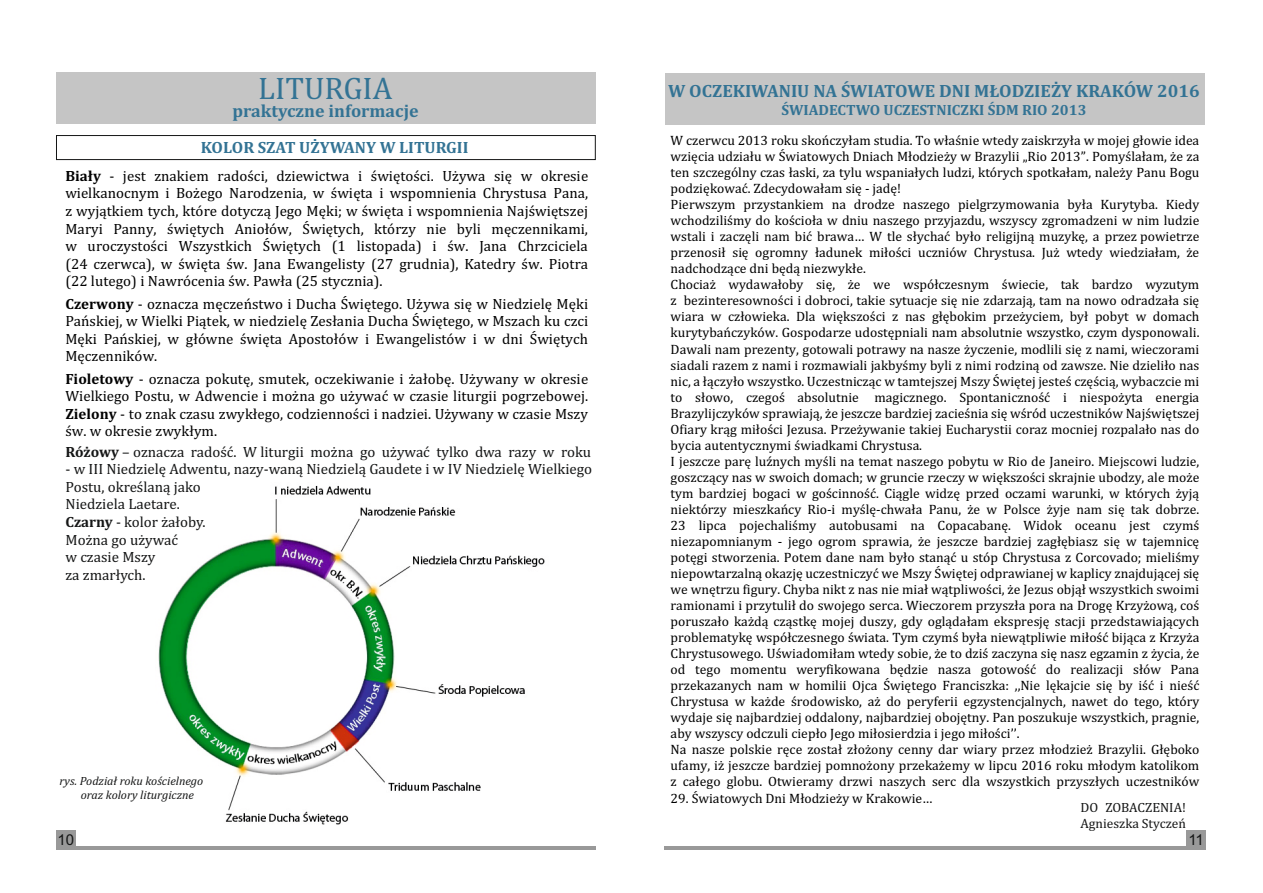
<style>
.page{position:relative;width:1263px;height:893px;background:#fff}
.page>*{position:absolute;margin:0;border:0;box-sizing:border-box;transform-origin:0 0}
.t1{font:31.5px "Cambria";color:#337394}
.t2{font:700 18px "Cambria";color:#337394}
.t3{font:700 16.5px "Cambria";color:#337394}
.t4{font:15px/17.5px "Cambria";color:#000;text-align:justify}
.t5{font:15px/17.5px "Cambria";color:#151616}
.t6{font:700 15px "Cambria";color:#337394}
.t7{font:15px "Arial";color:#151616}
.t8{font:13.65px/16px "Cambria";color:#000}
.t9{font:13.5px/15.9px "Cambria";color:#151616}
.t10{font:italic 12px/14.1px "Cambria";color:#151616}
.s1{font-weight:700}
</style>
<div class="page">
<div style="left:1186px;top:830px;width:19px;height:20px;background:#999"></div>
<hr style="left:664px;top:846px;width:522px;height:4px;background:#999">
<div style="left:665px;top:74px;width:539px;height:51px;background:#c5c5c5"></div>
<div style="left:56px;top:73px;width:540px;height:51px;background:#c5c5c5"></div>
<div style="left:56px;top:830px;width:19px;height:20px;background:#999"></div>
<hr style="left:75px;top:846px;width:521px;height:4px;background:#999">
<div style="left:56px;top:135px;width:540px;height:25px;border:1px solid #151616"></div>
<img style="left:158px;top:485px;width:387px;height:340px">
<h1 class="t1" style="left:258px;top:75px;width:136px">LITURGIA</h1>
<h2 class="t2" style="left:233px;top:103px;width:188px">praktyczne informacje</h2>
<p class="t3" style="left:201px;top:141px;width:269px">KOLOR SZAT UŻYWANY W LITURGII</p>
<p class="t4" style="left:65px;top:168px;width:524px"><span class="s1">Biały</span> - jest znakiem radości, dziewictwa i świętości. Używa się w okresie wielkanocnym i Bożego Narodzenia, w święta i wspomnienia Chrystusa Pana, z wyjątkiem tych, które dotyczą Jego Męki; w święta i wspomnienia Najświętszej Maryi Panny, świętych Aniołów, Świętych, którzy nie byli męczennikami, w uroczystości Wszystkich Świętych (1 listopada) i św. Jana Chrzciciela (24 czerwca), w święta św. Jana Ewangelisty (27 grudnia), Katedry św. Piotra (22 lutego) i Nawrócenia św. Pawła (25 stycznia).</p>
<p class="t4" style="left:65px;top:296px;width:524px"><span class="s1">Czerwony</span> - oznacza męczeństwo i Ducha Świętego. Używa się w Niedzielę Męki Pańskiej, w Wielki Piątek, w niedzielę Zesłania Ducha Świętego, w Mszach ku czci Męki Pańskiej, w główne święta Apostołów i Ewangelistów i w dni Świętych Męczenników.</p>
<p class="t4" style="left:65px;top:371px;width:524px"><span class="s1">Fioletowy</span> - oznacza pokutę, smutek, oczekiwanie i żałobę. Używany w okresie Wielkiego Postu, w Adwencie i można go używać w czasie liturgii pogrzebowej.<br><span class="s1">Zielony</span> - to znak czasu zwykłego, codzienności i nadziei. Używany w czasie Mszy św. w okresie zwykłym.</p>
<p class="t5" style="left:65px;top:444px;width:527px"><span class="s1">Różowy</span> – oznacza radość. W liturgii można go używać tylko dwa razy w roku</p>
<p class="t5" style="left:65px;top:461px;width:528px">- w III Niedzielę Adwentu, nazy-waną Niedzielą Gaudete i w IV Niedzielę Wielkiego<br>Postu, określaną jako<br>Niedziela Laetare.<br><span class="s1">Czarny</span> - kolor żałoby.<br>Można go używać<br>w czasie Mszy<br>za zmarłych.</p>
<p class="t10" style="left:81px;top:774px;width:124px;text-indent:-21px">rys. Podział roku kościelnego oraz kolory liturgiczne</p>
<p class="t7" style="left:58px;top:834px;width:18px">10</p>
<h2 class="t2" style="left:668px;top:83px;width:533px">W OCZEKIWANIU NA ŚWIATOWE DNI MŁODZIEŻY KRAKÓW 2016</h2>
<p class="t6" style="left:781px;top:104px;width:307px">ŚWIADECTWO UCZESTNICZKI ŚDM RIO 2013</p>
<p class="t8" style="left:671px;top:133px;width:530px">W czerwcu 2013 roku skończyłam studia. To właśnie wtedy zaiskrzyła w mojej głowie idea wzięcia udziału w Światowych Dniach Młodzieży w Brazylii „Rio 2013”. Pomyślałam, że za ten szczególny czas łaski, za tylu wspaniałych ludzi, których spotkałam, należy Panu Bogu podziękować. Zdecydowałam się - jadę!<br>Pierwszym przystankiem na drodze naszego pielgrzymowania była Kurytyba. Kiedy wchodziliśmy do kościoła w dniu naszego przyjazdu, wszyscy zgromadzeni w nim ludzie wstali i zaczęli nam bić brawa… W tle słychać było religijną muzykę, a przez powietrze przenosił się ogromny ładunek miłości uczniów Chrystusa. Już wtedy wiedziałam, że nadchodzące dni będą niezwykłe.<br>Chociaż wydawałoby się, że we współczesnym świecie, tak bardzo wyzutym z bezinteresowności i dobroci, takie sytuacje się nie zdarzają, tam na nowo odradzała się wiara w człowieka. Dla większości z nas głębokim przeżyciem, był pobyt w domach kurytybańczyków. Gospodarze udostępniali nam absolutnie wszystko, czym dysponowali.<br>Dawali nam prezenty, gotowali potrawy na nasze życzenie, modlili się z nami, wieczorami siadali razem z nami i rozmawiali jakbyśmy byli z nimi rodziną od zawsze. Nie dzieliło nas nic, a łączyło wszystko. Uczestnicząc w tamtejszej Mszy Świętej jesteś częścią, wybaczcie mi to słowo, czegoś absolutnie magicznego. Spontaniczność i niespożyta energia Brazylijczyków sprawiają, że jeszcze bardziej zacieśnia się wśród uczestników Najświętszej Ofiary krąg miłości Jezusa. Przeżywanie takiej Eucharystii coraz mocniej rozpalało nas do bycia autentycznymi świadkami Chrystusa.<br>I jeszcze parę luźnych myśli na temat naszego pobytu w Rio de Janeiro. Miejscowi ludzie, goszczący nas w swoich domach; w gruncie rzeczy w większości skrajnie ubodzy, ale może tym bardziej bogaci w gościnność. Ciągle widzę przed oczami warunki, w których żyją niektórzy mieszkańcy Rio-i myślę-chwała Panu, że w Polsce żyje nam się tak dobrze.<br>23 lipca pojechaliśmy autobusami na Copacabanę. Widok oceanu jest czymś niezapomnianym - jego ogrom sprawia, że jeszcze bardziej zagłębiasz się w tajemnicę potęgi stworzenia. Potem dane nam było stanąć u stóp Chrystusa z Corcovado; mieliśmy niepowtarzalną okazję uczestniczyć we Mszy Świętej odprawianej w kaplicy znajdującej się we wnętrzu figury. Chyba nikt z nas nie miał wątpliwości, że Jezus objął wszystkich swoimi ramionami i przytulił do swojego serca. Wieczorem przyszła pora na Drogę Krzyżową, coś poruszało każdą cząstkę mojej duszy, gdy oglądałam ekspresję stacji przedstawiających problematykę współczesnego świata. Tym czymś była niewątpliwie miłość bijąca z Krzyża Chrystusowego. Uświadomiłam wtedy sobie, że to dziś zaczyna się nasz egzamin z życia, że od tego momentu weryfikowana będzie nasza gotowość do realizacji słów Pana przekazanych nam w homilii Ojca Świętego Franciszka: ,,Nie lękajcie się by iść i nieść Chrystusa w każde środowisko, aż do peryferii egzystencjalnych, nawet do tego, który wydaje się najbardziej oddalony, najbardziej obojętny. Pan poszukuje wszystkich, pragnie, aby wszyscy odczuli ciepło Jego miłosierdzia i jego miłości’’.<br>Na nasze polskie ręce został złożony cenny dar wiary przez młodzież Brazylii. Głęboko ufamy, iż jeszcze bardziej pomnożony przekażemy w lipcu 2016 roku młodym katolikom z całego globu. Otwieramy drzwi naszych serc dla wszystkich przyszłych uczestników</p>
<p class="t8" style="left:671px;top:791px;width:263px">29. Światowych Dni Młodzieży w Krakowie…</p>
<p class="t9" style="left:1080px;top:801px;width:107px">DO ZOBACZENIA!<br>Agnieszka Styczeń</p>
<p class="t7" style="left:1188px;top:834px;width:17px">11</p>
</div>
